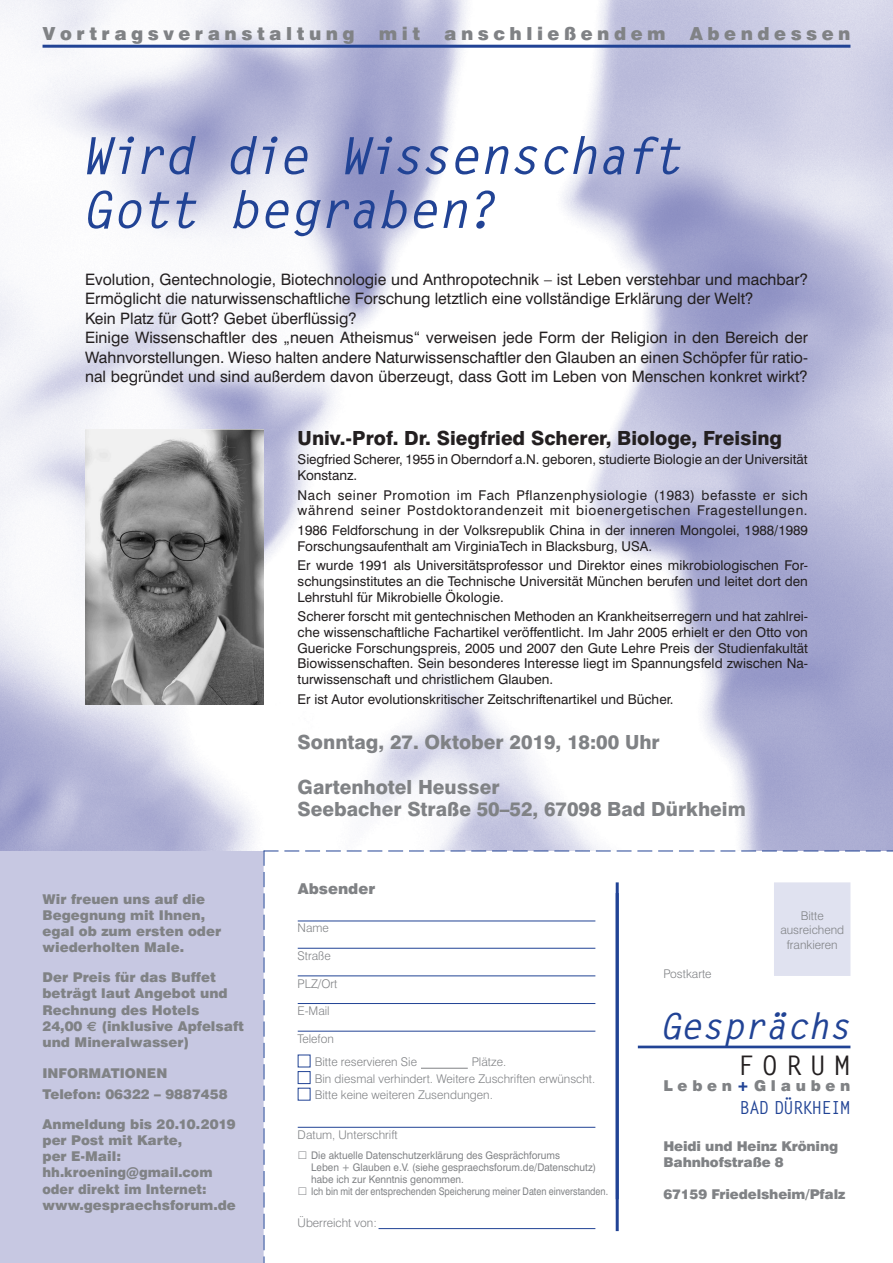
<style>
.page{position:relative;width:893px;height:1263px;background:#fff}
.page>*{position:absolute;margin:0;border:0;box-sizing:border-box;transform-origin:0 0}
.t1{font:italic 700 51px "Letter Gothic Std";letter-spacing:-.055em;color:#214395}
.t2{font:italic 700 51px "Letter Gothic Std";letter-spacing:-.015em;color:#214395}
.t3{font:italic 700 36px "Letter Gothic Std";letter-spacing:-.01em;color:#214395}
.t4{font:700 27px "Letter Gothic Std";letter-spacing:.29em;color:#231f20}
.t5{font:800 19.5px "Swiss 721 BT";color:#808285}
.t6{font:800 19.5px "Swiss 721 BT";color:#231f20}
.t7{font:900 18px "Swiss 721 BT";letter-spacing:.25em;color:#808285}
.t8{font:700 18px "Letter Gothic Std";letter-spacing:-.04em;color:#214395;scale:.94 1}
.t9{font:15.75px/19.5px "Swiss 721 BT";color:#231f20;text-align:justify}
.t10{font:900 15px "Swiss 721 BT";letter-spacing:.315em;color:#808285}
.t11{font:900 15px "Swiss 721 BT";color:#808285}
.t12{font:13.5px/15.8px "Swiss 721 BT";color:#231f20}
.t13{font:900 13.5px/16.2px "Swiss 721 BT";color:#808285}
.t14{font:13.5px/15.8px "Swiss 721 BT";letter-spacing:.045em;color:#231f20}
.t15{font:900 13.5px "Swiss 721 BT";color:#808285;scale:.95 1}
.t16{font:300 12px "Swiss 721 BT";color:#808285}
.t17{font:10.5px "Swiss 721 BT";color:#808285;scale:.95 1}
.t18{font:10.5px "Swiss 721 BT";color:#808285;scale:.86 1}
.s1{color:#214395}
</style>
<div class="page">
<div style="left:0;top:850px;width:264px;height:413px;background:#c7c8e2"></div>
<img style="left:0;top:0;width:893px;height:850px">
<hr style="left:43px;top:45px;width:807px;height:3px;background:#214395">
<img style="left:85px;top:430px;width:179px;height:274px">
<svg style="left:87px;top:1021px;width:9px;height:10px"></svg>
<svg style="left:264px;top:851px;width:629px;height:412px"></svg>
<p class="t7" style="left:43px;top:23px;width:314px">Vortragsveranstaltung</p>
<p class="t7" style="left:379px;top:23px;width:43px">mit</p>
<p class="t7" style="left:444px;top:23px;width:223px">anschließendem</p>
<p class="t7" style="left:690px;top:23px;width:162px">Abendessen</p>
<p class="t1" style="left:81px;top:124px;width:603px">Wird die Wissenschaft</p>
<p class="t2" style="left:81px;top:178px;width:416px">Gott begraben?</p>
<p class="t9" style="left:85px;top:269px;width:724px">Evolution, Gentechnologie, Biotechnologie und Anthropotechnik – ist Leben verstehbar und machbar?</p>
<p class="t9" style="left:85px;top:289px;width:670px">Ermöglicht die naturwissenschaftliche Forschung letztlich eine vollständige Erklärung der Welt?</p>
<p class="t9" style="left:85px;top:308px;width:273px">Kein Platz für Gott? Gebet überflüssig?</p>
<p class="t9" style="left:85px;top:328px;width:724px">Einige Wissenschaftler des „neuen Atheismus“ verweisen jede Form der Religion in den Bereich der Wahnvorstellungen. Wieso halten andere Naturwissenschaftler den Glauben an einen Schöpfer für ratio&shy;nal begründet und sind außerdem davon überzeugt, dass Gott im Leben von Menschen konkret wirkt?</p>
<p class="t13" style="left:43px;top:891px;width:164px">Wir freuen uns auf die</p>
<p class="t13" style="left:43px;top:907px;width:164px">Begegnung mit Ihnen,</p>
<p class="t13" style="left:43px;top:923px;width:180px">egal ob zum ersten oder</p>
<p class="t13" style="left:43px;top:939px;width:143px">wiederholten Male.</p>
<p class="t13" style="left:43px;top:969px;width:187px">Der Preis für das Buffet beträgt laut Angebot und<br>Rechnung des Hotels</p>
<p class="t13" style="left:43px;top:1018px;width:41px">24,00</p>
<p class="t13" style="left:43px;top:1018px;width:203px;text-indent:59px">(inklusive Apfelsaft und Mineralwasser)</p>
<p class="t13" style="left:43px;top:1065px;width:126px">INFORMATIONEN</p>
<p class="t13" style="left:43px;top:1086px;width:186px">Telefon: 06322 – 9887458</p>
<p class="t13" style="left:43px;top:1116px;width:195px">Anmeldung bis 20.10.2019</p>
<p class="t13" style="left:43px;top:1132px;width:141px">per Post mit Karte,</p>
<p class="t13" style="left:43px;top:1148px;width:80px">per E-Mail:</p>
<p class="t15" style="left:43px;top:1164px;width:180px">hh.kroening@gmail.com</p>
<p class="t15" style="left:43px;top:1180px;width:174px">oder direkt im Internet:</p>
<p class="t13" style="left:43px;top:1197px;width:195px">www.gespraechsforum.de</p>
<p class="t6" style="left:298px;top:426px;width:486px">Univ.-Prof. Dr. Siegfried Scherer, Biologe, Freising</p>
<p class="t12" style="left:298px;top:452px;width:511px">Siegfried Scherer, 1955 in Oberndorf a.N. geboren, studierte Biologie an der Universität<br>Konstanz.</p>
<p class="t14" style="left:298px;top:487px;width:512px">Nach seiner Promotion im Fach Pflanzenphysiologie (1983) befasste er sich während seiner Postdoktorandenzeit mit bioenergetischen Fragestellungen.</p>
<p class="t12" style="left:298px;top:522px;width:512px">1986 Feldforschung in der Volksrepublik China in der inneren Mongolei, 1988/1989<br>Forschungsaufenthalt am VirginiaTech in Blacksburg, USA.</p>
<p class="t12" style="left:298px;top:557px;width:512px;text-align:justify">Er wurde 1991 als Universitätsprofessor und Direktor eines mikrobiologischen For&shy;schungsinstitutes an die Technische Universität München berufen und leitet dort den Lehrstuhl für Mikrobielle Ökologie.</p>
<p class="t12" style="left:298px;top:608px;width:512px;text-align:justify">Scherer forscht mit gentechnischen Methoden an Krankheitserregern und hat zahlrei&shy;che wissenschaftliche Fachartikel veröffentlicht. Im Jahr 2005 erhielt er den Otto von Guericke Forschungspreis, 2005 und 2007 den Gute Lehre Preis der Studienfakultät Biowissenschaften. Sein besonderes Interesse liegt im Spannungsfeld zwischen Na&shy;turwissenschaft und christlichem Glauben.</p>
<p class="t12" style="left:298px;top:691px;width:377px">Er ist Autor evolutionskritischer Zeitschriftenartikel und Bücher.</p>
<p class="t5" style="left:298px;top:730px;width:364px">Sonntag, 27. Oktober 2019, 18:00 Uhr</p>
<p class="t5" style="left:298px;top:775px;width:203px">Gartenhotel Heusser</p>
<p class="t5" style="left:298px;top:797px;width:450px">Seebacher Straße 50–52, 67098 Bad Dürkheim</p>
<p class="t11" style="left:298px;top:880px;width:79px">Absender</p>
<p class="t16" style="left:298px;top:921px;width:33px">Name</p>
<p class="t16" style="left:298px;top:948px;width:35px">Straße</p>
<p class="t16" style="left:298px;top:976px;width:41px">PLZ/Ort</p>
<p class="t16" style="left:298px;top:1004px;width:34px">E-Mail</p>
<p class="t16" style="left:298px;top:1031px;width:38px">Telefon</p>
<p class="t16" style="left:315px;top:1055px;width:104px">Bitte reservieren Sie</p>
<p class="t16" style="left:472px;top:1055px;width:36px">Plätze.</p>
<p class="t16" style="left:315px;top:1071px;width:282px">Bin diesmal verhindert. Weitere Zuschriften erwünscht.</p>
<p class="t16" style="left:315px;top:1088px;width:180px">Bitte keine weiteren Zusendungen.</p>
<p class="t16" style="left:298px;top:1128px;width:102px">Datum, Unterschrift</p>
<p class="t17" style="left:311px;top:1149px;width:263px">Die aktuelle Datenschutzerklärung des Gesprächforums</p>
<p class="t17" style="left:311px;top:1161px;width:301px">Leben + Glauben e.V. (siehe gespraechsforum.de/Datenschutz)</p>
<p class="t17" style="left:311px;top:1173px;width:162px">habe ich zur Kenntnis genommen.</p>
<p class="t18" style="left:311px;top:1185px;width:347px">Ich bin mit der entsprechenden Speicherung meiner Daten einverstanden.</p>
<p class="t16" style="left:298px;top:1216px;width:81px">Überreicht von:</p>
<p class="t16" style="left:663px;top:966px;width:50px">Postkarte</p>
<p class="t16" style="left:801px;top:908px;width:25px">Bitte</p>
<p class="t16" style="left:780px;top:922px;width:65px">ausreichend</p>
<p class="t16" style="left:787px;top:937px;width:52px">frankieren</p>
<p class="t3" style="left:659px;top:1004px;width:193px">Gesprächs</p>
<p class="t4" style="left:738px;top:1048px;width:114px">FORUM</p>
<p class="t10" style="left:663px;top:1077px;width:189px">Leben<span class="s1">+</span>Glauben</p>
<p class="t8" style="left:740px;top:1096px;width:119px">BAD DÜRKHEIM</p>
<p class="t13" style="left:663px;top:1138px;width:176px">Heidi und Heinz Kröning</p>
<p class="t13" style="left:663px;top:1154px;width:122px">Bahnhofstraße 8</p>
<p class="t13" style="left:663px;top:1186px;width:184px">67159 Friedelsheim/Pfalz</p>
</div>
